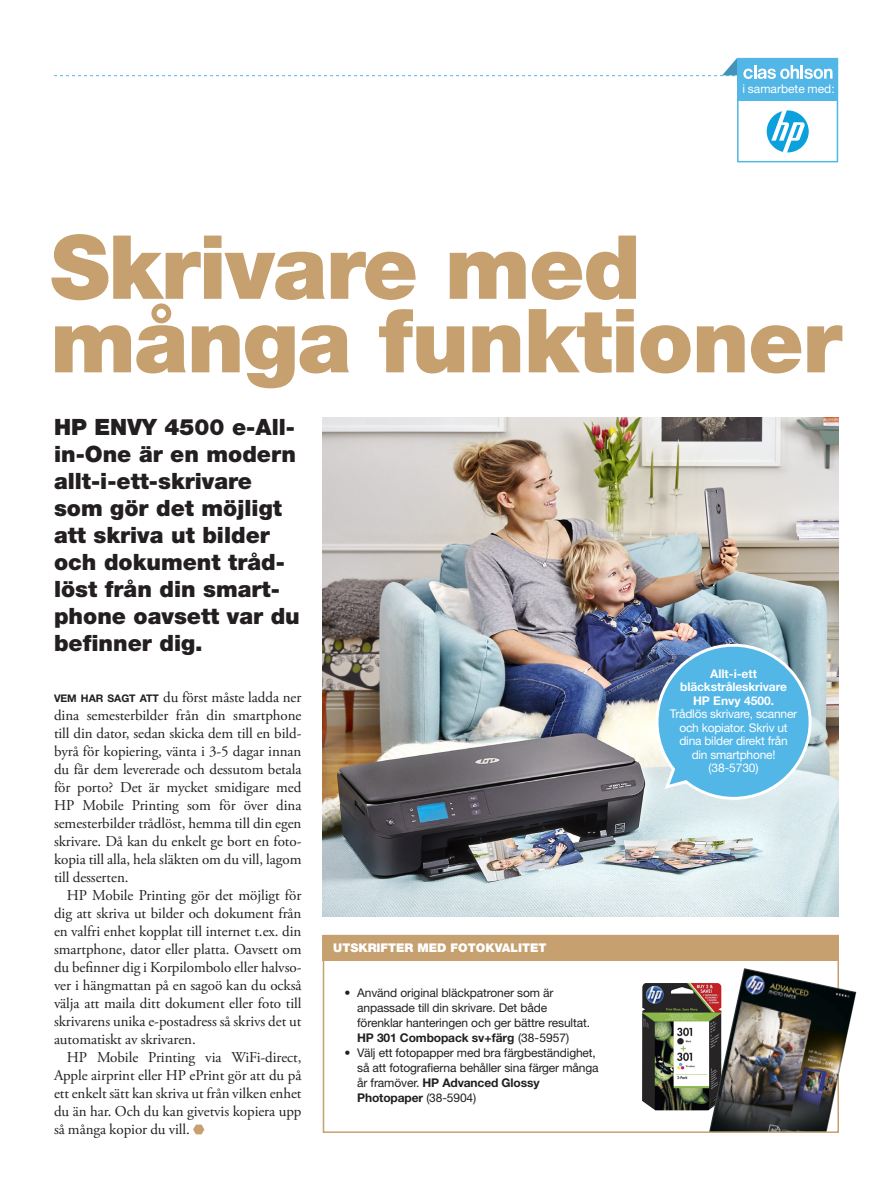
<style>
.page{position:relative;width:893px;height:1191px;background:#fff}
.page>*{position:absolute;margin:0;border:0;box-sizing:border-box;transform-origin:0 0}
.t1{font:900 88.5px "Helvetica Neue LT Std";letter-spacing:-.015em;color:#c6a06f}
.Ingress{font:900 22.5px/27px "Helvetica Neue LT Std";color:#231f20}
.Bröd_indrag{font:15px/18px "Adobe Garamond Pro";letter-spacing:-.005em;color:#231f20;text-align:justify}
.Bröd_Ingång{font:15px/18px "Adobe Garamond Pro";letter-spacing:-.005em;color:#231f20;text-align:justify}
.Bröd_plock{font:12px/15px "Helvetica Neue LT Std";letter-spacing:-.01em;color:#231f20}
.t2{font:12px/13.5px "Helvetica Neue LT Std";letter-spacing:-.02em;color:#fff;text-align:center}
.t3{font:700 12px "Helvetica Neue LT Std";letter-spacing:-.01em;color:#fff}
.Bröd_plock-2{font:900 12px "Helvetica Neue LT Std";color:#fff}
.t4{font:12px "Helvetica Neue LT Std";color:#fff}
.s1{font-family:"Helvetica Neue LT Std";font-weight:700;font-size:10.5px}
.s2{font-weight:700}
</style>
<div class="page">
<svg style="left:193px;top:1124px;width:11px;height:10px"></svg>
<img style="left:323px;top:417px;width:516px;height:499px">
<svg style="left:654px;top:642px;width:159px;height:159px;background:#6fbae0"></svg>
<div style="left:323px;top:935px;width:516px;height:25px;background:#c6a06f"></div>
<div style="left:323px;top:934px;width:516px;height:198px;border:2px solid #c6a06f"></div>
<img style="left:642px;top:983px;width:67px;height:127px">
<img style="left:709px;top:968px;width:147px;height:163px">
<svg style="left:54px;top:57px;width:785px;height:106px"></svg>
<p class="t4" style="left:742px;top:82px;width:94px">i samarbete med:</p>
<p class="t1" style="left:50px;top:214px;width:592px">Skrivare med</p>
<p class="t1" style="left:50px;top:288px;width:793px">många funktioner</p>
<p class="Ingress" style="left:54px;top:413px;width:247px">HP ENVY 4500 e-All&shy;in-One är en modern allt-i-ett-skrivare som gör det möjligt att skriva ut bilder och dokument tråd&shy;löst från din smart&shy;phone oavsett var du befinner dig.</p>
<p class="Bröd_Ingång" style="left:54px;top:689px;width:249px"><span class="s1">VEM HAR SAGT ATT</span> du först måste ladda ner dina semesterbilder från din smartphone till din dator, sedan skicka dem till en bild&shy;byrå för kopiering, vänta i 3-5 dagar innan du får dem levererade och dessutom betala för porto? Det är mycket smidigare med HP Mobile Printing som för över dina semesterbilder trådlöst, hemma till din egen skrivare. Då kan du enkelt ge bort en foto&shy;kopia till alla, hela släkten om du vill, lagom till desserten.</p>
<p class="Bröd_indrag" style="left:54px;top:887px;width:249px;text-indent:13px">HP Mobile Printing gör det möjligt för dig att skriva ut bilder och dokument från en valfri enhet kopplat till internet t.ex. din smartphone, dator eller platta. Oavsett om du befinner dig i Korpilombolo eller halvso&shy;ver i hängmattan på en sagoö kan du också välja att maila ditt dokument eller foto till skrivarens unika e-postadress så skrivs det ut automatiskt av skrivaren.</p>
<p class="Bröd_indrag" style="left:54px;top:1049px;width:249px;text-indent:13px">HP Mobile Printing via WiFi-direct, Apple airprint eller HP ePrint gör att du på ett enkelt sätt kan skriva ut från vilken enhet du än har. Och du kan givetvis kopiera upp så många kopior du vill.</p>
<p class="Bröd_plock-2" style="left:333px;top:940px;width:215px">UTSKRIFTER MED FOTOKVALITET</p>
<p class="Bröd_plock" style="left:357px;top:984px;width:234px;text-indent:-13px">• Använd original bläckpatroner som är anpassade till din skrivare. Det både förenklar hanteringen och ger bättre resultat.<br><span class="s2">HP 301 Combopack sv+färg</span> (38-5957)</p>
<p class="Bröd_plock" style="left:357px;top:1044px;width:243px;text-indent:-13px">• Välj ett fotopapper med bra färgbeständighet, så att fotografierna behåller sina färger många år framöver. <span class="s2">HP Advanced Glossy Photopaper</span> (38-5904)</p>
<p class="t3" style="left:710px;top:666px;width:48px">Allt-i-ett</p>
<p class="t3" style="left:680px;top:679px;width:108px">bläckstråleskrivare</p>
<p class="t3" style="left:693px;top:693px;width:82px">HP Envy 4500.</p>
<p class="t2" style="left:670px;top:707px;width:129px">Trådlös skrivare, scanner och kopiator. Skriv ut</p>
<p class="t2" style="left:679px;top:734px;width:110px">dina bilder direkt från</p>
<p class="t2" style="left:692px;top:747px;width:85px">din smartphone!</p>
<p class="t2" style="left:709px;top:761px;width:51px">(38-5730)</p>
</div>
